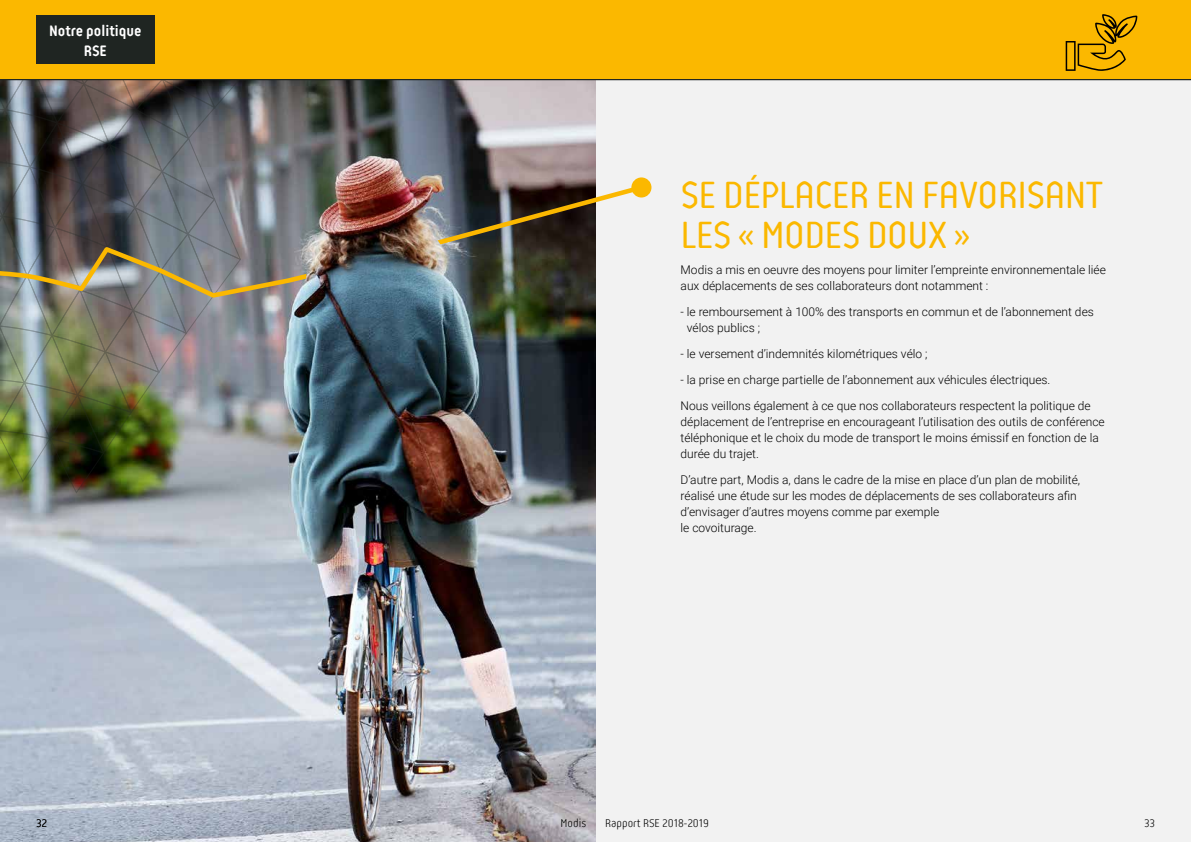
<style>
.page{position:relative;width:1191px;height:842px;background:#f2f2f2}
.page>*{position:absolute;margin:0;border:0;box-sizing:border-box;transform-origin:0 0}
.t1{font:40px/40px "Reso";letter-spacing:-.015em;color:#fbb800}
.t2{font:16px/20px "Reso Regular 3";color:#fff;text-align:center}
.t3{font:300 12px/16px "Roboto";color:#000}
.t4{font:12px "Reso Regular 2";color:#000}
</style>
<div class="page">
<img style="left:0;top:80px;width:595px;height:762px">
<img style="left:0;top:80px;width:242px;height:414px">
<img style="left:0;top:182px;width:647px;height:122px">
<div style="left:631px;top:177px;width:20px;height:20px;background:#fbb800;border-radius:50%"></div>
<img style="left:290px;top:149px;width:178px;height:172px">
<div style="left:0;top:0;width:1191px;height:79px;background:#fbb800"></div>
<div style="left:36px;top:16px;width:119px;height:48px;background:#1f2522"></div>
<hr style="left:0;top:79px;width:1191px;height:1px;background:#1f2522">
<svg style="left:1065px;top:14px;width:72px;height:57px"></svg>
<h2 class="t2" style="left:49px;top:21px;width:94px">Notre politique<br>RSE</h2>
<h1 class="t1" style="left:680px;top:175px;width:424px">SE DÉPLACER EN FAVORISANT<br>LES « MODES DOUX »</h1>
<p class="t3" style="left:680px;top:261px;width:427px">Modis a mis en oeuvre des moyens pour limiter l’empreinte environnementale liée aux déplacements de ses collaborateurs dont notamment :</p>
<p class="t3" style="left:687px;top:303px;width:408px;text-indent:-6px">- le remboursement à 100% des transports en commun et de l’abonnement des vélos publics ;</p>
<p class="t3" style="left:680px;top:345px;width:248px">- le versement d’indemnités kilométriques vélo ;</p>
<p class="t3" style="left:680px;top:366px;width:412px;line-height:25.9px">- la prise en charge partielle de l’abonnement aux véhicules électriques.<br>Nous veillons également à ce que nos collaborateurs respectent la politique de</p>
<p class="t3" style="left:680px;top:413px;width:426px">déplacement de l’entreprise en encourageant l’utilisation des outils de conférence téléphonique et le choix du mode de transport le moins émissif en fonction de la durée du trajet.</p>
<p class="t3" style="left:680px;top:471px;width:401px">D’autre part, Modis a, dans le cadre de la mise en place d’un plan de mobilité, réalisé une étude sur les modes de déplacements de ses collaborateurs afin d’envisager d’autres moyens comme par exemple<br>le covoiturage.</p>
<p class="t4" style="left:36px;top:817px;width:12px">32</p>
<p class="t4" style="left:560px;top:817px;width:27px">Modis</p>
<p class="t4" style="left:605px;top:817px;width:105px">Rapport RSE 2018-2019</p>
<p class="t4" style="left:1144px;top:817px;width:12px">33</p>
</div>
